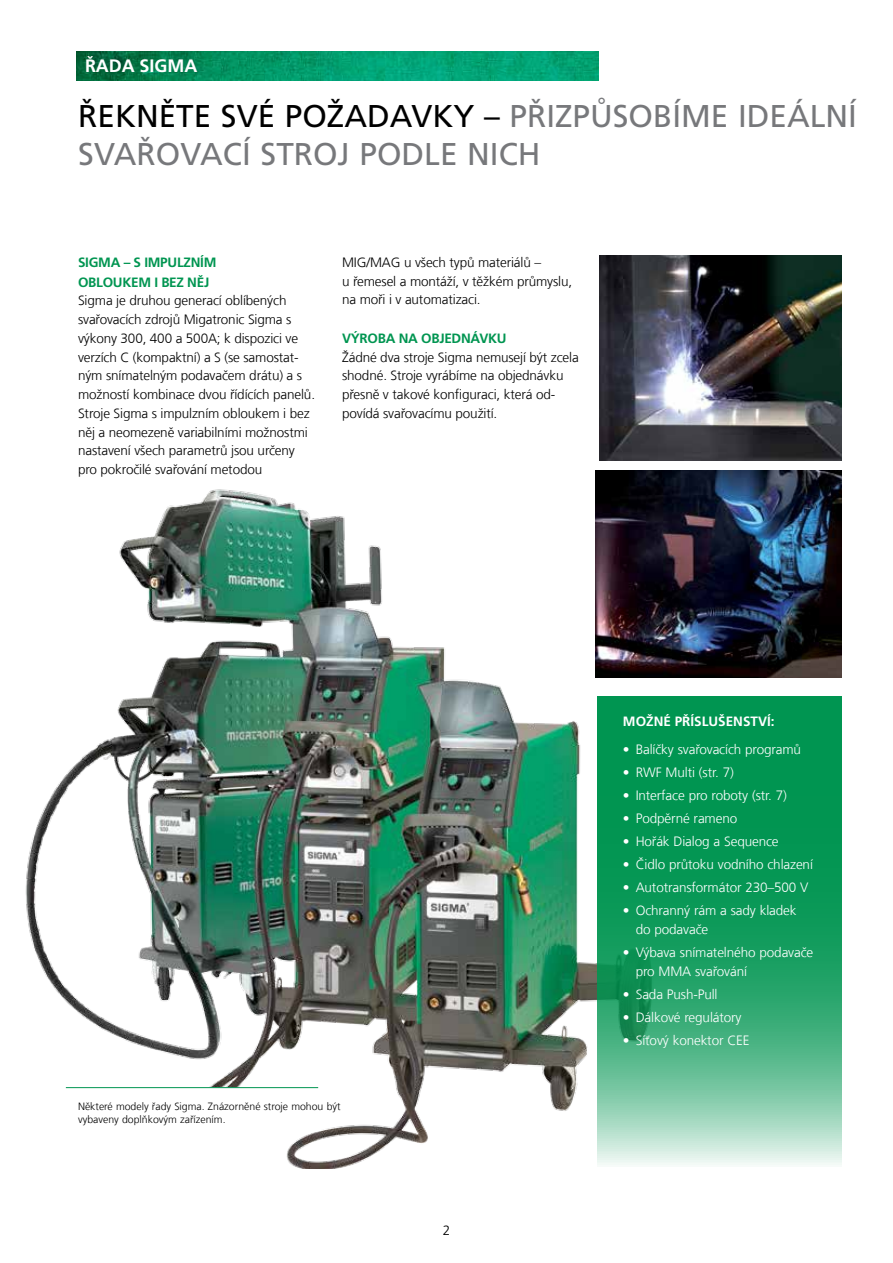
<style>
.page{position:relative;width:893px;height:1263px;background:#fff}
.page>*{position:absolute;margin:0;border:0;box-sizing:border-box;transform-origin:0 0}
.t1{font:31.5px/37.8px "Frutiger LT Pro";color:#77787b}
.t2{font:700 18px "Frutiger LT Pro";color:#fff}
.t3{font:300 13.5px/18.8px "Frutiger LT Com";letter-spacing:-.01em;color:#000}
.t4{font:300 13.5px/18.8px "Frutiger LT Com";letter-spacing:-.01em;color:#fff}
.t5{font:700 13.5px/19.8px "Frutiger LT Pro";letter-spacing:-.02em;color:#009551}
.t6{font:700 13.5px "Frutiger LT Pro";color:#fff}
.t7{font:300 10.5px/12.6px "Frutiger LT Com";color:#000}
.s1{color:#000}
</style>
<div class="page">
<img style="left:25px;top:470px;width:704px;height:699px">
<svg style="left:598px;top:696px;width:244px;height:470px;background:#30a871"></svg>
<img style="left:599px;top:255px;width:243px;height:206px">
<img style="left:596px;top:471px;width:246px;height:206px">
<img style="left:77px;top:51px;width:521px;height:30px">
<hr style="left:66px;top:1087px;width:252px;height:1px;background:#009551">
<h2 class="t2" style="left:85px;top:55px;width:114px">ŘADA SIGMA</h2>
<h1 class="t1" style="left:78px;top:98px;width:780px"><span class="s1">ŘEKNĚTE SVÉ POŽADAVKY –</span> PŘIZPŮSOBÍME IDEÁLNÍ<br>SVAŘOVACÍ STROJ PODLE NICH</h1>
<p class="t5" style="left:78px;top:252px;width:140px">SIGMA – S IMPULZNÍM<br>OBLOUKEM I BEZ NĚJ</p>
<p class="t3" style="left:78px;top:291px;width:239px">Sigma je druhou generací oblíbených svařovacích zdrojů Migatronic Sigma s výkony 300, 400 a 500A; k dispozici ve verzích C (kompaktní) a S (se samostat&shy;ným snímatelným podavačem drátu) a s možností kombinace dvou řídících panelů.<br>Stroje Sigma s impulzním obloukem i bez něj a neomezeně variabilními možnostmi nastavení všech parametrů jsou určeny pro pokročilé svařování metodou</p>
<p class="t3" style="left:342px;top:253px;width:232px">MIG/MAG u všech typů materiálů –<br>u řemesel a montáží, v těžkém průmyslu, na moři i v automatizaci.</p>
<p class="t5" style="left:342px;top:328px;width:166px">VÝROBA NA OBJEDNÁVKU</p>
<p class="t3" style="left:342px;top:348px;width:238px">Žádné dva stroje Sigma nemusejí být zcela shodné. Stroje vyrábíme na objednávku přesně v takové konfiguraci, která od&shy;povídá svařovacímu použití.</p>
<p class="t7" style="left:78px;top:1100px;width:264px">Některé modely řady Sigma. Znázorněné stroje mohou být vybaveny doplňkovým zařízením.</p>
<p class="t3" style="left:443px;top:1221px;width:9px">2</p>
<p class="t6" style="left:623px;top:713px;width:153px">MOŽNÉ PŘÍSLUŠENSTVÍ:</p>
<p class="t4" style="left:623px;top:740px;width:180px">• Balíčky svařovacích programů</p>
<p class="t4" style="left:623px;top:763px;width:112px">• RWF Multi (str. 7)</p>
<p class="t4" style="left:623px;top:786px;width:166px">• Interface pro roboty (str. 7)</p>
<p class="t4" style="left:623px;top:809px;width:116px">• Podpěrné rameno</p>
<p class="t4" style="left:623px;top:832px;width:157px">• Hořák Dialog a Sequence</p>
<p class="t4" style="left:623px;top:855px;width:192px">• Čidlo průtoku vodního chlazení</p>
<p class="t4" style="left:623px;top:878px;width:187px">• Autotransformátor 230–500 V</p>
<p class="t4" style="left:636px;top:901px;width:162px;text-indent:-13px">• Ochranný rám a sady kladek do podavače</p>
<p class="t4" style="left:636px;top:943px;width:179px;text-indent:-13px">• Výbava snímatelného podavače pro MMA svařování</p>
<p class="t4" style="left:623px;top:985px;width:96px">• Sada Push-Pull</p>
<p class="t4" style="left:623px;top:1008px;width:120px">• Dálkové regulátory</p>
<p class="t4" style="left:623px;top:1031px;width:128px">• Síťový konektor CEE</p>
</div>
